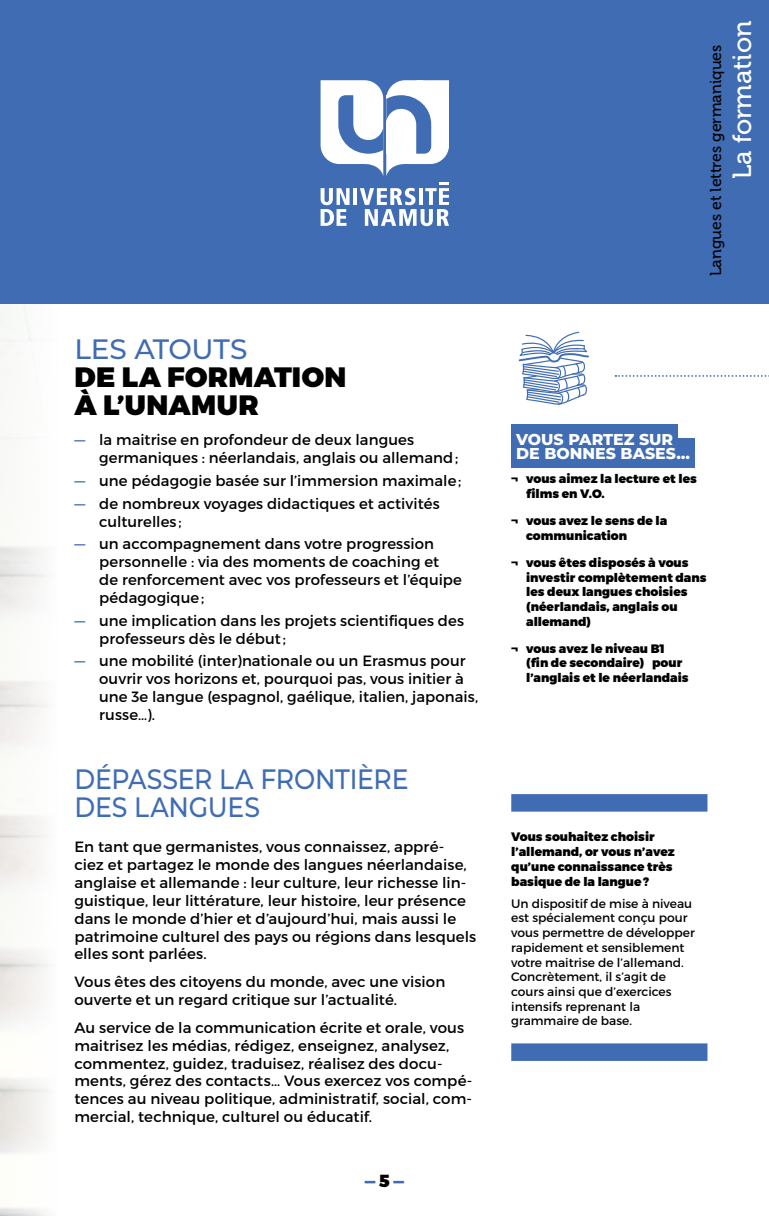
<style>
.page{position:relative;width:769px;height:1216px;background:#fff}
.page>*{position:absolute;margin:0;border:0;box-sizing:border-box;transform-origin:0 0}
.t1{font:500 28px/28px "Montserrat";letter-spacing:-.005em;color:#3f6cb3;scale:.9 1}
.t2{font:900 28px/28px "Montserrat";letter-spacing:.015em;color:#000}
.t3{font:500 28px "Montserrat";letter-spacing:-.005em;color:#3f6cb3}
.t4{font:26.25px "Museo 500";color:#fff}
.t5{font:900 17.5px "Montserrat";color:#3f6cb3}
.t6{font:15.75px "Museo 500";color:#000}
.t7{font:800 15.75px/14px "Montserrat";color:#fff}
.t8{font:14.88px/17.8px "Montserrat";letter-spacing:.005em;color:#000}
.t9{font:900 12.25px/14.7px "Montserrat";color:#000}
.t10{font:12.25px/14.7px "Montserrat";color:#000}
.s1{font-size:15.75px;color:#3f6cb3}
.s2{color:#000}
</style>
<div class="page">
<div style="left:0;top:0;width:769px;height:304px;background:#3f6cb3"></div>
<hr style="left:353px;top:188px;width:4px;height:17px;background:#fff">
<svg style="left:321px;top:188px;width:29px;height:38px"></svg>
<svg style="left:360px;top:182px;width:89px;height:44px"></svg>
<svg style="left:321px;top:80px;width:128px;height:96px"></svg>
<div style="left:511px;top:424px;width:167px;height:29px;background:#3f6cb3"></div>
<div style="left:511px;top:438px;width:184px;height:29px;background:#3f6cb3"></div>
<div style="left:511px;top:794px;width:196px;height:17px;background:#3f6cb3"></div>
<div style="left:511px;top:1043px;width:196px;height:17px;background:#3f6cb3"></div>
<svg style="left:519px;top:332px;width:70px;height:73px"></svg>
<svg style="left:615px;top:375px;width:154px;height:2px"></svg>
<h1 class="t3" style="left:74px;top:329px;width:175px">LES ATOUTS</h1>
<h1 class="t2" style="left:75px;top:364px;width:273px">DE LA FORMATION<br>À L’UNAMUR</h1>
<p class="t8" style="left:99px;top:431px;width:361px;text-indent:-25px"><span class="s1">—</span> la maitrise en profondeur de deux langues germaniques : néerlandais, anglais ou allemand;</p>
<p class="t8" style="left:74px;top:471px;width:389px"><span class="s1">—</span> une pédagogie basée sur l’immersion maximale;</p>
<p class="t8" style="left:99px;top:494px;width:342px;text-indent:-25px"><span class="s1">—</span> de nombreux voyages didactiques et activités culturelles ;</p>
<p class="t8" style="left:99px;top:535px;width:364px;text-indent:-25px"><span class="s1">—</span> un accompagnement dans votre progression personnelle : via des moments de coaching et de renforcement avec vos professeurs et l’équipe pédagogique;</p>
<p class="t8" style="left:99px;top:611px;width:366px;text-indent:-25px"><span class="s1">—</span> une implication dans les projets scientifiques des professeurs dès le début ;</p>
<p class="t8" style="left:99px;top:652px;width:381px;text-indent:-25px"><span class="s1">—</span> une mobilité (inter)nationale ou un Erasmus pour ouvrir vos horizons et, pourquoi pas, vous initier à une 3e langue (espagnol, gaélique, italien, japonais, russe…).</p>
<h1 class="t1" style="left:74px;top:764px;width:373px">DÉPASSER LA FRONTIÈRE<br>DES LANGUES</h1>
<p class="t8" style="left:74px;top:838px;width:403px">En tant que germanistes, vous connaissez, appré&shy;ciez et partagez le monde des langues néerlandaise, anglaise et allemande : leur culture, leur richesse lin&shy;guistique, leur littérature, leur histoire, leur présence dans le monde d’hier et d’aujourd’hui, mais aussi le patrimoine culturel des pays ou régions dans lesquels elles sont parlées.</p>
<p class="t8" style="left:74px;top:972px;width:372px">Vous êtes des citoyens du monde, avec une vision ouverte et un regard critique sur l’actualité.</p>
<p class="t8" style="left:74px;top:1018px;width:399px">Au service de la communication écrite et orale, vous maitrisez les médias, rédigez, enseignez, analysez, commentez, guidez, traduisez, réalisez des docu&shy;ments, gérez des contacts… Vous exercez vos compé&shy;tences au niveau politique, administratif, social, com&shy;mercial, technique, culturel ou éducatif.</p>
<p class="t5" style="left:365px;top:1169px;width:41px">—<span class="s2">5</span>—</p>
<h2 class="t4" style="left:728px;top:179px;width:160px;rotate:-90deg">La formation</h2>
<p class="t6" style="left:707px;top:276px;width:233px;rotate:-90deg">Langues et lettres germaniques</p>
<p class="t7" style="left:516px;top:431px;width:175px">VOUS PARTEZ SUR<br>DE BONNES BASES…</p>
<p class="t9" style="left:526px;top:472px;width:172px;text-indent:-15px">¬ vous aimez la lecture et les films en V.O.</p>
<p class="t9" style="left:526px;top:513px;width:143px;text-indent:-15px">¬ vous avez le sens de la communication</p>
<p class="t9" style="left:526px;top:555px;width:182px;text-indent:-15px">¬ vous êtes disposés à vous investir complètement dans les deux langues choisies (néerlandais, anglais ou allemand)</p>
<p class="t9" style="left:526px;top:641px;width:164px;text-indent:-15px">¬ vous avez le niveau B1 (fin de secondaire) pour l’anglais et le néerlandais</p>
<p class="t9" style="left:511px;top:830px;width:165px">Vous souhaitez choisir l’allemand, or vous n’avez qu’une connaissance très basique de la langue?</p>
<p class="t10" style="left:511px;top:896px;width:185px">Un dispositif de mise à niveau est spécialement conçu pour vous permettre de développer rapidement et sensiblement votre maitrise de l’allemand.<br>Concrètement, il s’agit de cours ainsi que d’exercices intensifs reprenant la grammaire de base.</p>
</div>
